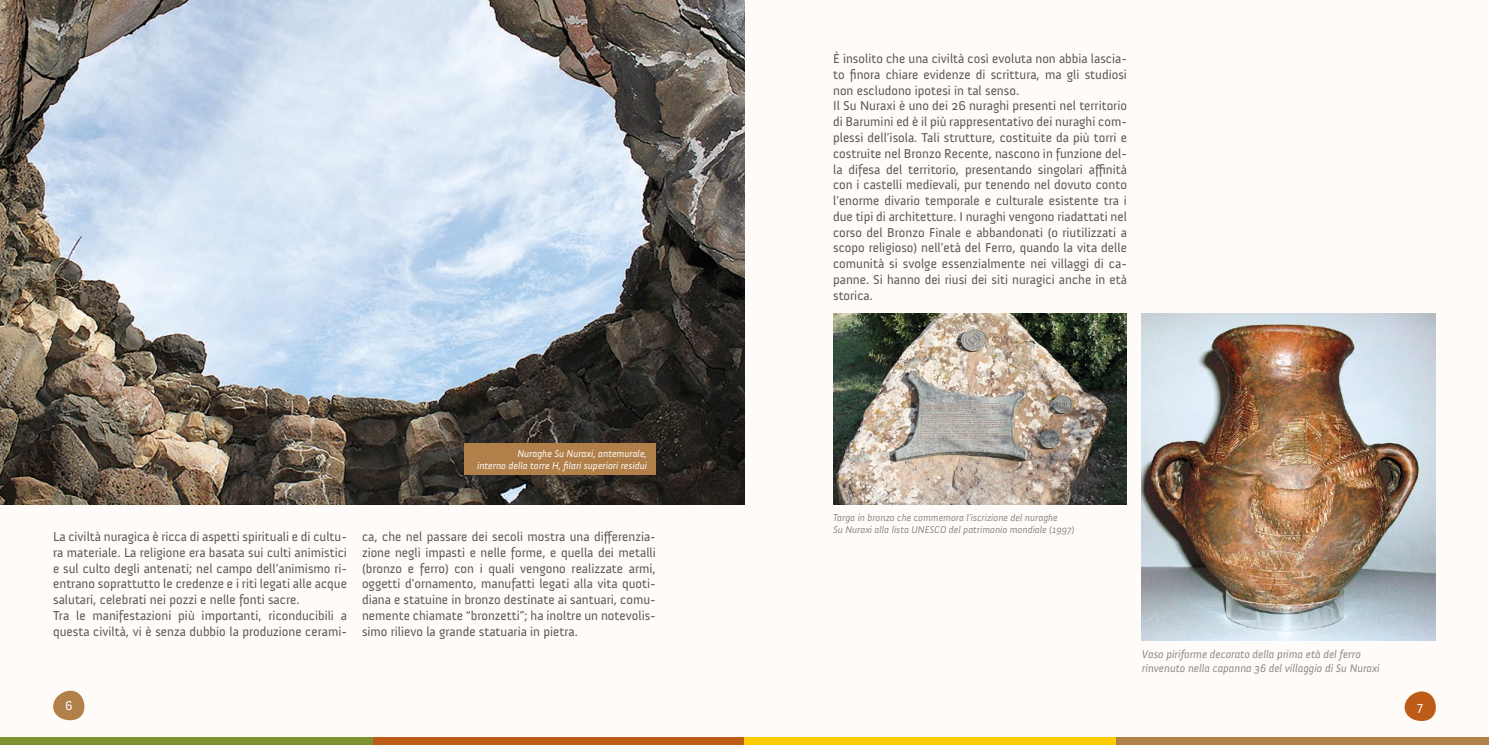
<style>
.page{position:relative;width:1489px;height:745px;background:#fff}
.page>*{position:absolute;margin:0;border:0;box-sizing:border-box;transform-origin:0 0}
.t1{font:13.12px/15.8px "Anivers";color:#575756}
.t2{font:13.12px "Anivers";color:#fff}
.t3{font:italic 11.25px/13.5px "Anivers";color:#878787}
.t4{font:italic 10px/12px "Anivers";color:#878787}
.t5{font:italic 10px/12px "Anivers";color:#fff;text-align:right}
</style>
<div class="page">
<div style="left:0;top:0;width:1488px;height:744px;background:#fefbf8"></div>
<img style="left:0;top:0;width:744px;height:504px">
<img style="left:1141px;top:313px;width:294px;height:327px">
<img style="left:833px;top:313px;width:293px;height:191px">
<div style="left:464px;top:443px;width:192px;height:31px;background:#b17f4a"></div>
<svg style="left:53px;top:690px;width:32px;height:30px"></svg>
<svg style="left:1404px;top:691px;width:31px;height:30px"></svg>
<div style="left:372px;top:737px;width:372px;height:7px;background:#bd5c17"></div>
<div style="left:0;top:737px;width:372px;height:7px;background:#7d932e"></div>
<div style="left:744px;top:737px;width:372px;height:7px;background:#fc0"></div>
<div style="left:1116px;top:737px;width:372px;height:7px;background:#b17f4a"></div>
<p class="t5" style="left:477px;top:447px;width:171px">Nuraghe Su Nuraxi, antemurale,<br>interno della torre H, filari superiori residui</p>
<p class="t1" style="left:53px;top:528px;width:295px">La civiltà nuragica è ricca di aspetti spirituali e di cultu&shy;ra materiale. La religione era basata sui culti animistici e sul culto degli antenati; nel campo dell’animismo ri&shy;entrano soprattutto le credenze e i riti legati alle acque salutari, celebrati nei pozzi e nelle fonti sacre.<br>Tra le manifestazioni più importanti, riconducibili a questa civiltà, vi è senza dubbio la produzione cerami-</p>
<p class="t1" style="left:362px;top:528px;width:295px;text-align:justify">ca, che nel passare dei secoli mostra una differenzia&shy;zione negli impasti e nelle forme, e quella dei metalli (bronzo e ferro) con i quali vengono realizzate armi, oggetti d’ornamento, manufatti legati alla vita quoti&shy;diana e statuine in bronzo destinate ai santuari, comu&shy;nemente chiamate “bronzetti”; ha inoltre un notevolis&shy;simo rilievo la grande statuaria in pietra.</p>
<p class="t1" style="left:833px;top:51px;width:295px">È insolito che una civiltà così evoluta non abbia lascia&shy;to finora chiare evidenze di scrittura, ma gli studiosi non escludono ipotesi in tal senso.<br>Il Su Nuraxi è uno dei 26 nuraghi presenti nel territorio di Barumini ed è il più rappresentativo dei nuraghi com&shy;plessi dell’isola. Tali strutture, costituite da più torri e costruite nel Bronzo Recente, nascono in funzione del&shy;la difesa del territorio, presentando singolari affinità con i castelli medievali, pur tenendo nel dovuto conto l’enorme divario temporale e culturale esistente tra i due tipi di architetture. I nuraghi vengono riadattati nel corso del Bronzo Finale e abbandonati (o riutilizzati a scopo religioso) nell’età del Ferro, quando la vita delle comunità si svolge essenzialmente nei villaggi di ca&shy;panne. Si hanno dei riusi dei siti nuragici anche in età storica.</p>
<p class="t4" style="left:833px;top:511px;width:243px">Targa in bronzo che commemora l’iscrizione del nuraghe<br>Su Nuraxi alla lista UNESCO del patrimonio mondiale (1997)</p>
<p class="t3" style="left:1141px;top:647px;width:239px">Vaso piriforme decorato della prima età del ferro rinvenuto nella capanna 36 del villaggio di Su Nuraxi</p>
<p class="t2" style="left:65px;top:697px;width:9px">6</p>
<p class="t2" style="left:1416px;top:698px;width:7px">7</p>
</div>
